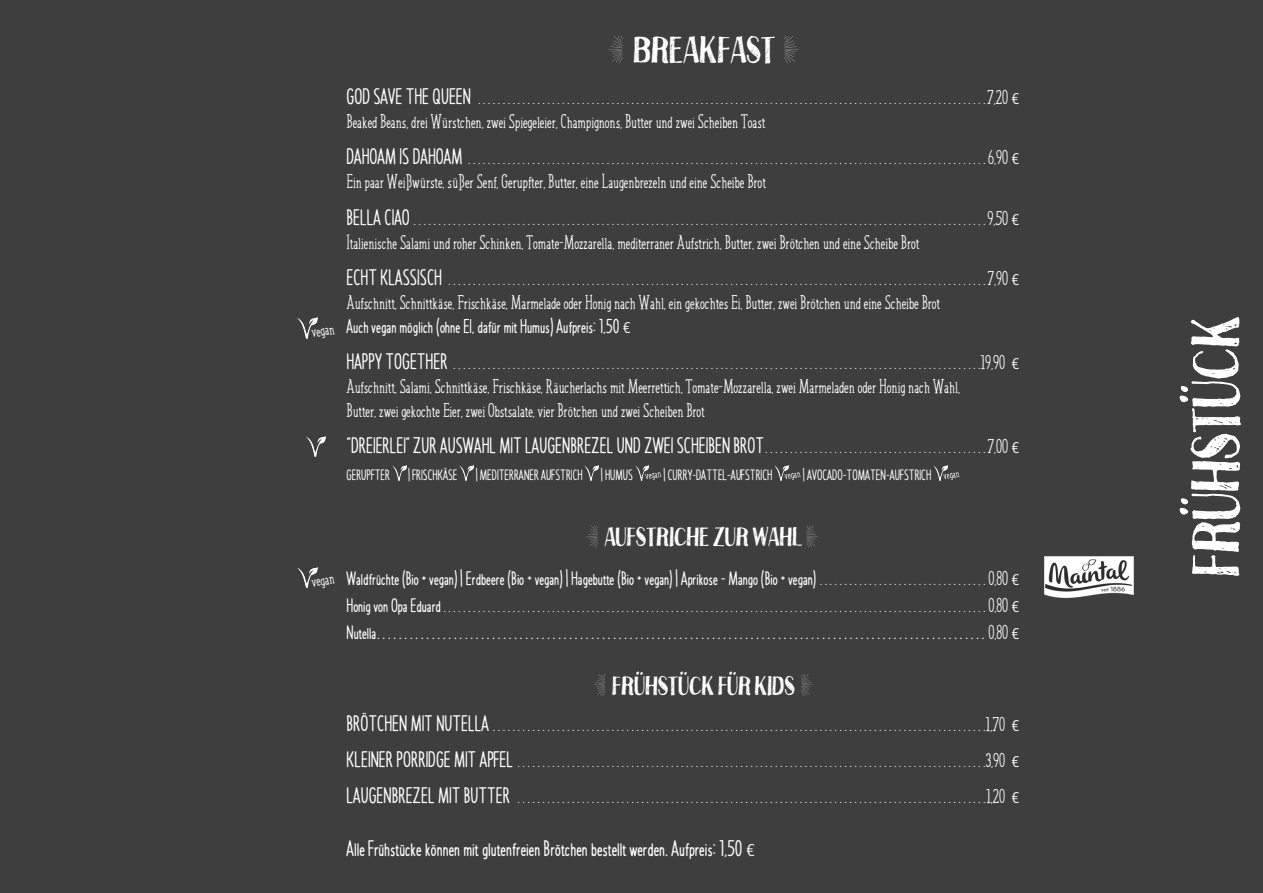
<style>
.page{position:relative;width:1263px;height:893px;background:#3e3e3f}
.page>*{position:absolute;margin:0;border:0;box-sizing:border-box;transform-origin:0 0}
.t1{font:69px "True Sketch";color:#fff}
.t2{font:38.4px "True Sketch";color:#fff}
.t3{font:27px "True Sketch";color:#fff}
.t4{font:700 22.5px "Jovial Sans";color:#fff}
.t5{font:19.95px/24px "Jovial";color:#fff}
.t6{font:700 19.95px "Jovial Sans";color:#fff}
.t7{font:700 19.5px "Jovial Sans";color:#fff}
.t8{font:18px "Jovial";color:#fff}
.t9{font:700 15px "Jovial Sans";color:#fff}
.s1{font-family:"Jovial Sans";font-weight:700;font-size:22.5px}
.s2{font-family:"Botanika Mono";font-size:15px}
.s3{font-family:"Botanika Mono";font-weight:400;font-size:15px}
.s4{font-family:"Jovial";font-weight:400;font-size:19.95px}
.s5{font-family:"Jovial Sans";font-weight:700;font-size:19.5px}
.s6{font-family:"Botanika Mono";font-weight:400;font-size:16.5px}
</style>
<div class="page">
<img style="left:392px;top:465px;width:14px;height:15px">
<img style="left:460px;top:465px;width:13px;height:15px">
<img style="left:585px;top:465px;width:14px;height:15px">
<img style="left:635px;top:465px;width:14px;height:15px">
<svg style="left:645px;top:472px;width:16px;height:8px"></svg>
<img style="left:775px;top:465px;width:13px;height:15px">
<svg style="left:784px;top:472px;width:17px;height:8px"></svg>
<img style="left:933px;top:465px;width:14px;height:15px">
<svg style="left:943px;top:472px;width:16px;height:8px"></svg>
<svg style="left:586px;top:525px;width:12px;height:22px"></svg>
<svg style="left:594px;top:674px;width:11px;height:22px"></svg>
<svg style="left:807px;top:525px;width:11px;height:22px"></svg>
<svg style="left:801px;top:674px;width:12px;height:22px"></svg>
<img style="left:1044px;top:556px;width:90px;height:42px">
<img style="left:298px;top:317px;width:19px;height:21px">
<img style="left:298px;top:567px;width:19px;height:21px">
<svg style="left:608px;top:36px;width:15px;height:27px"></svg>
<svg style="left:784px;top:36px;width:15px;height:27px"></svg>
<img style="left:306px;top:436px;width:20px;height:21px">
<p class="t8" style="left:310px;top:322px;width:25px;rotate:-9deg">vegan</p>
<h2 class="t2" style="left:633px;top:27px;width:143px">BREAKFAST</h2>
<p class="t5" style="left:347px;top:86px;width:675px"><span class="s1">GOD SAVE THE QUEEN</span> . . . . . . . . . . . . . . . . . . . . . . . . . . . . . . . . . . . . . . . . . . . . . . . . . . . . . . . . . . . . . . . . . . . . . . . . . . . . . . . . . . . . . . . . . . . . . . . . . . . . . . 7,20 <span class="s2">€<br></span>Beaked Beans, drei Würstchen, zwei Spiegeleier, Champignons, Butter und zwei Scheiben Toast</p>
<p class="t5" style="left:347px;top:146px;width:675px"><span class="s1">DAHOAM IS DAHOAM</span> . . . . . . . . . . . . . . . . . . . . . . . . . . . . . . . . . . . . . . . . . . . . . . . . . . . . . . . . . . . . . . . . . . . . . . . . . . . . . . . . . . . . . . . . . . . . . . . . . . . . . . . . 6,90 <span class="s2">€<br></span>Ein paar Weißwürste, süßer Senf, Gerupfter, Butter, eine Laugenbrezeln und eine Scheibe Brot</p>
<p class="t5" style="left:347px;top:206px;width:675px"><span class="s1">BELLA CIAO</span> . . . . . . . . . . . . . . . . . . . . . . . . . . . . . . . . . . . . . . . . . . . . . . . . . . . . . . . . . . . . . . . . . . . . . . . . . . . . . . . . . . . . . . . . . . . . . . . . . . . . . . . . . . . . . . . . . . . 9,50 <span class="s2">€<br></span>Italienische Salami und roher Schinken, Tomate-Mozzarella, mediterraner Aufstrich, Butter, zwei Brötchen und eine Scheibe Brot</p>
<p class="t5" style="left:347px;top:266px;width:675px"><span class="s1">ECHT KLASSISCH</span> . . . . . . . . . . . . . . . . . . . . . . . . . . . . . . . . . . . . . . . . . . . . . . . . . . . . . . . . . . . . . . . . . . . . . . . . . . . . . . . . . . . . . . . . . . . . . . . . . . . . . . . . . . . . 7,90 <span class="s2">€<br></span>Aufschnitt, Schnittkäse, Frischkäse, Marmelade oder Honig nach Wahl, ein gekochtes Ei, Butter, zwei Brötchen und eine Scheibe Brot</p>
<p class="t6" style="left:347px;top:315px;width:286px">Auch vegan möglich (ohne EI, dafür mit Humus) Aufpreis: 1,50 <span class="s3">€</span></p>
<p class="t5" style="left:347px;top:350px;width:675px"><span class="s1">HAPPY TOGETHER</span> . . . . . . . . . . . . . . . . . . . . . . . . . . . . . . . . . . . . . . . . . . . . . . . . . . . . . . . . . . . . . . . . . . . . . . . . . . . . . . . . . . . . . . . . . . . . . . . . . . . . . . . . . . 19,90 <span class="s2">€<br></span>Aufschnitt, Salami, Schnittkäse, Frischkäse, Räucherlachs mit Meerrettich, Tomate-Mozzarella, zwei Marmeladen oder Honig nach Wahl,<br>Butter, zwei gekochte Eier, zwei Obstsalate, vier Brötchen und zwei Scheiben Brot</p>
<p class="t4" style="left:347px;top:434px;width:675px">"DREIERLEI“ ZUR AUSWAHL MIT LAUGENBREZEL UND ZWEI SCHEIBEN BROT <span class="s4">. . . . . . . . . . . . . . . . . . . . . . . . . . . . . . . . . . . . . . . . . . . . 7,00</span> <span class="s3">€</span></p>
<p class="t9" style="left:347px;top:467px;width:288px">GERUPFTER | FRISCHKÄSE | MEDITERRANER AUFSTRICH | HUMUS</p>
<p class="t9" style="left:664px;top:467px;width:110px">| CURRY-DATTEL-AUFSTRICH</p>
<p class="t9" style="left:803px;top:467px;width:130px">| AVOCADO-TOMATEN-AUFSTRICH</p>
<p class="t8" style="left:310px;top:572px;width:25px;rotate:-9deg">vegan</p>
<h3 class="t3" style="left:604px;top:521px;width:200px">AUFSTRICHE ZUR WAHL</h3>
<p class="t7" style="left:347px;top:568px;width:675px">Waldfrüchte (Bio + vegan) | Erdbeere (Bio + vegan) | Hagebutte (Bio + vegan) | Aprikose - Mango (Bio + vegan) <span class="s4">. . . . . . . . . . . . . . . . . . . . . . . . . . . . . . . . . . 0,80</span> <span class="s3">€</span></p>
<p class="t5" style="left:347px;top:594px;width:675px"><span class="s5">Honig von Opa Eduard</span> . . . . . . . . . . . . . . . . . . . . . . . . . . . . . . . . . . . . . . . . . . . . . . . . . . . . . . . . . . . . . . . . . . . . . . . . . . . . . . . . . . . . . . . . . . . . . . . . . . . . . . . . . . . . . . 0,80 <span class="s2">€</span></p>
<p class="t7" style="left:347px;top:622px;width:675px">Nutella . . . . . . . . . . . . . . . . . . . . . . . . . . . . . . . . . . . . . . . . . . . . . . . . . . . . . . . . . . . . . . . . . . . . . . . . . . . . . . . . . . . . . . . . . . . . . . . . . . . . . . . . . . . . . . . <span class="s4">0,80</span> <span class="s3">€</span></p>
<h3 class="t3" style="left:612px;top:670px;width:185px">FRÜHSTÜCK FÜR KIDS</h3>
<p class="t5" style="left:347px;top:706px;width:675px;line-height:36.2px;text-align:justify"><span class="s1">BRÖTCHEN MIT NUTELLA</span> . . . . . . . . . . . . . . . . . . . . . . . . . . . . . . . . . . . . . . . . . . . . . . . . . . . . . . . . . . . . . . . . . . . . . . . . . . . . . . . . . . . . . . . . . . . . . . . . . . . 1,70 <span class="s2">€ </span><span class="s1">KLEINER PORRIDGE MIT APFEL</span> . . . . . . . . . . . . . . . . . . . . . . . . . . . . . . . . . . . . . . . . . . . . . . . . . . . . . . . . . . . . . . . . . . . . . . . . . . . . . . . . . . . . . . . . . . . . . . 3,90 <span class="s2">€ </span><span class="s1">LAUGENBREZEL MIT BUTTER</span> . . . . . . . . . . . . . . . . . . . . . . . . . . . . . . . . . . . . . . . . . . . . . . . . . . . . . . . . . . . . . . . . . . . . . . . . . . . . . . . . . . . . . . . . . . . . . . 1,20 <span class="s2">€</span></p>
<p class="t4" style="left:347px;top:836px;width:411px">Alle Frühstücke können mit glutenfreien Brötchen bestellt werden. Aufpreis: 1,50 <span class="s6">€</span></p>
<h1 class="t1" style="left:1176px;top:577px;width:263px;rotate:-90deg">FRÜHSTÜCK</h1>
</div>
